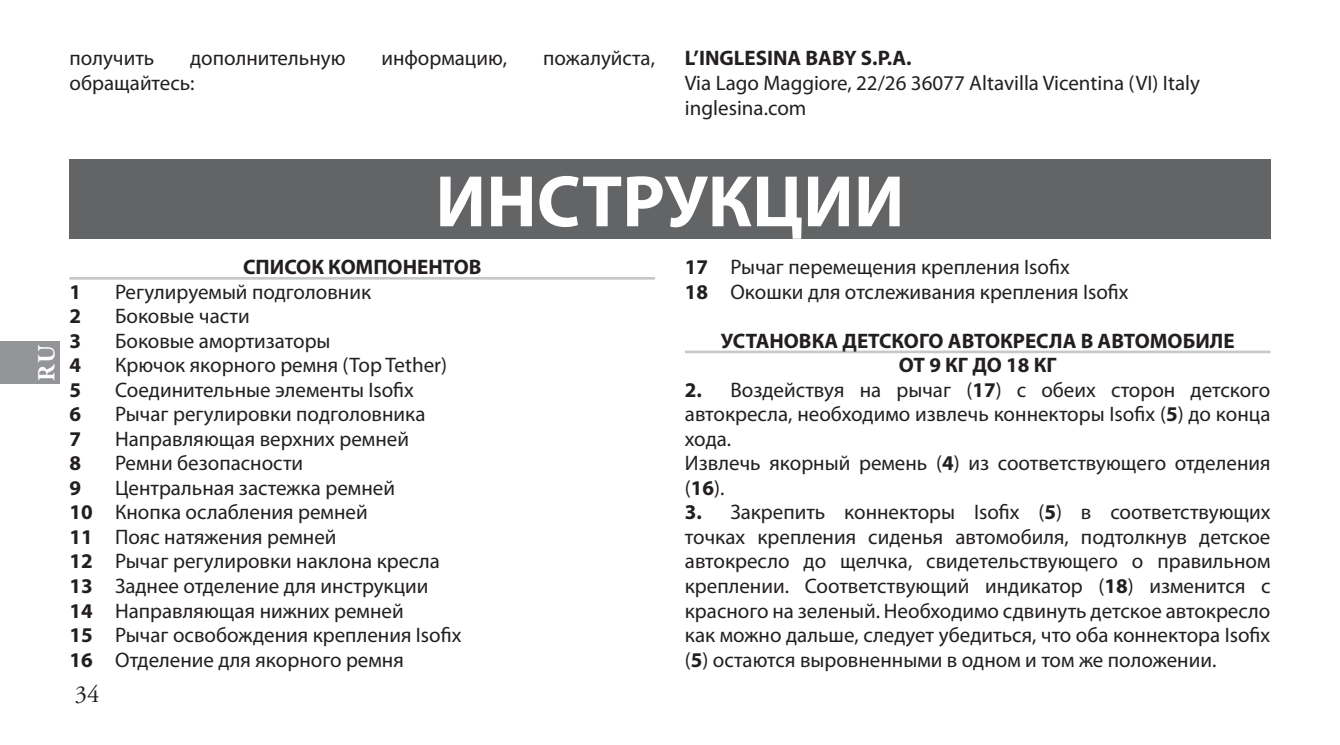
<style>
.page{position:relative;width:1340px;height:745px;background:#fff}
.page>*{position:absolute;margin:0;border:0;box-sizing:border-box;transform-origin:0 0}
.t1{font:700 73.5px "Myriad Pro";color:#fff}
.t2{font:24.5px "Adobe Garamond Pro";color:#231f20}
.t3{font:700 24.5px "Adobe Garamond Pro";color:#fff}
.t4{font:21px/24.5px "Myriad Pro";color:#231f20}
.t5{font:700 21px/24.5px "Myriad Pro";color:#231f20;text-align:center}
.s1{font-weight:700}
</style>
<div class="page">
<div style="left:0;top:341px;width:60px;height:43px;background:#939598"></div>
<div style="left:69px;top:159px;width:1201px;height:79px;background:#636466"></div>
<hr style="left:69px;top:277px;width:586px;height:2px;background:#c6c8ca">
<hr style="left:685px;top:350px;width:585px;height:3px;background:#c6c8ca">
<p class="t4" style="left:69px;top:47px;width:86px">получить</p>
<p class="t4" style="left:190px;top:47px;width:157px">дополнительную</p>
<p class="t4" style="left:381px;top:47px;width:127px">информацию,</p>
<p class="t4" style="left:543px;top:47px;width:113px">пожалуйста,</p>
<p class="t4" style="left:69px;top:72px;width:127px">обращайтесь:</p>
<p class="t5" style="left:685px;top:47px;width:228px">L’INGLESINA BABY S.P.A.</p>
<p class="t4" style="left:685px;top:72px;width:517px">Via Lago Maggiore, 22/26 36077 Altavilla Vicentina (VI) Italy inglesina.com</p>
<p class="t3" style="left:37px;top:380px;width:37px;rotate:-90deg">RU</p>
<h1 class="t1" style="left:435px;top:173px;width:470px">ИНСТРУКЦИИ</h1>
<p class="t5" style="left:243px;top:256px;width:240px">СПИСОК КОМПОНЕНТОВ</p>
<p class="t4" style="left:685px;top:256px;width:445px"><span class="s1">17</span> Рычаг перемещения крепления Isofix<br><span class="s1">18</span> Окошки для отслеживания крепления Isofix</p>
<p class="t5" style="left:721px;top:329px;width:515px">УСТАНОВКА ДЕТСКОГО АВТОКРЕСЛА В АВТОМОБИЛЕ<br>ОТ 9 КГ ДО 18 КГ</p>
<p class="t4" style="left:685px;top:378px;width:587px"><span class="s1">2.</span> Воздействуя на рычаг (<span class="s1">17</span>) с обеих сторон детского автокресла, необходимо извлечь коннекторы Isofix (<span class="s1">5</span>) до конца хода.<br>Извлечь якорный ремень (<span class="s1">4</span>) из соответствующего отделения (<span class="s1">16</span>).</p>
<p class="t4" style="left:685px;top:501px;width:587px;text-align:justify"><span class="s1">3.</span> Закрепить коннекторы Isofix (<span class="s1">5</span>) в соответствующих точках крепления сиденья автомобиля, подтолкнув детское автокресло до щелчка, свидетельствующего о правильном креплении. Соответствующий индикатор (<span class="s1">18</span>) изменится с красного на зеленый. Необходимо сдвинуть детское автокресло как можно дальше, следует убедиться, что оба коннектора Isofix (<span class="s1">5</span>) остаются выровненными в одном и том же положении.</p>
<p class="t5" style="left:69px;top:280px;width:13px">1</p>
<p class="t4" style="left:115px;top:280px;width:257px">Регулируемый подголовник</p>
<p class="t5" style="left:69px;top:305px;width:13px">2</p>
<p class="t4" style="left:115px;top:305px;width:136px">Боковые части</p>
<p class="t5" style="left:69px;top:329px;width:13px">3</p>
<p class="t4" style="left:115px;top:329px;width:217px">Боковые амортизаторы</p>
<p class="t5" style="left:69px;top:354px;width:13px">4</p>
<p class="t4" style="left:115px;top:354px;width:333px">Крючок якорного ремня (Top Tether)</p>
<p class="t5" style="left:69px;top:378px;width:13px">5</p>
<p class="t4" style="left:115px;top:378px;width:300px">Соединительные элементы Isofix</p>
<p class="t5" style="left:69px;top:403px;width:13px">6</p>
<p class="t4" style="left:115px;top:403px;width:312px">Рычаг регулировки подголовника</p>
<p class="t5" style="left:69px;top:427px;width:13px">7</p>
<p class="t4" style="left:115px;top:427px;width:295px">Направляющая верхних ремней</p>
<p class="t5" style="left:69px;top:452px;width:13px">8</p>
<p class="t4" style="left:115px;top:452px;width:190px">Ремни безопасности</p>
<p class="t5" style="left:69px;top:476px;width:13px">9</p>
<p class="t4" style="left:69px;top:476px;width:393px;text-indent:46px">Центральная застежка ремней<br><span class="s1">10</span> Кнопка ослабления ремней<br><span class="s1">11</span> Пояс натяжения ремней<br><span class="s1">12</span> Рычаг регулировки наклона кресла<br><span class="s1">13</span> Заднее отделение для инструкции<br><span class="s1">14</span> Направляющая нижних ремней<br><span class="s1">15</span> Рычаг освобождения крепления Isofix<br><span class="s1">16</span> Отделение для якорного ремня</p>
<p class="t2" style="left:75px;top:683px;width:26px">34</p>
</div>
